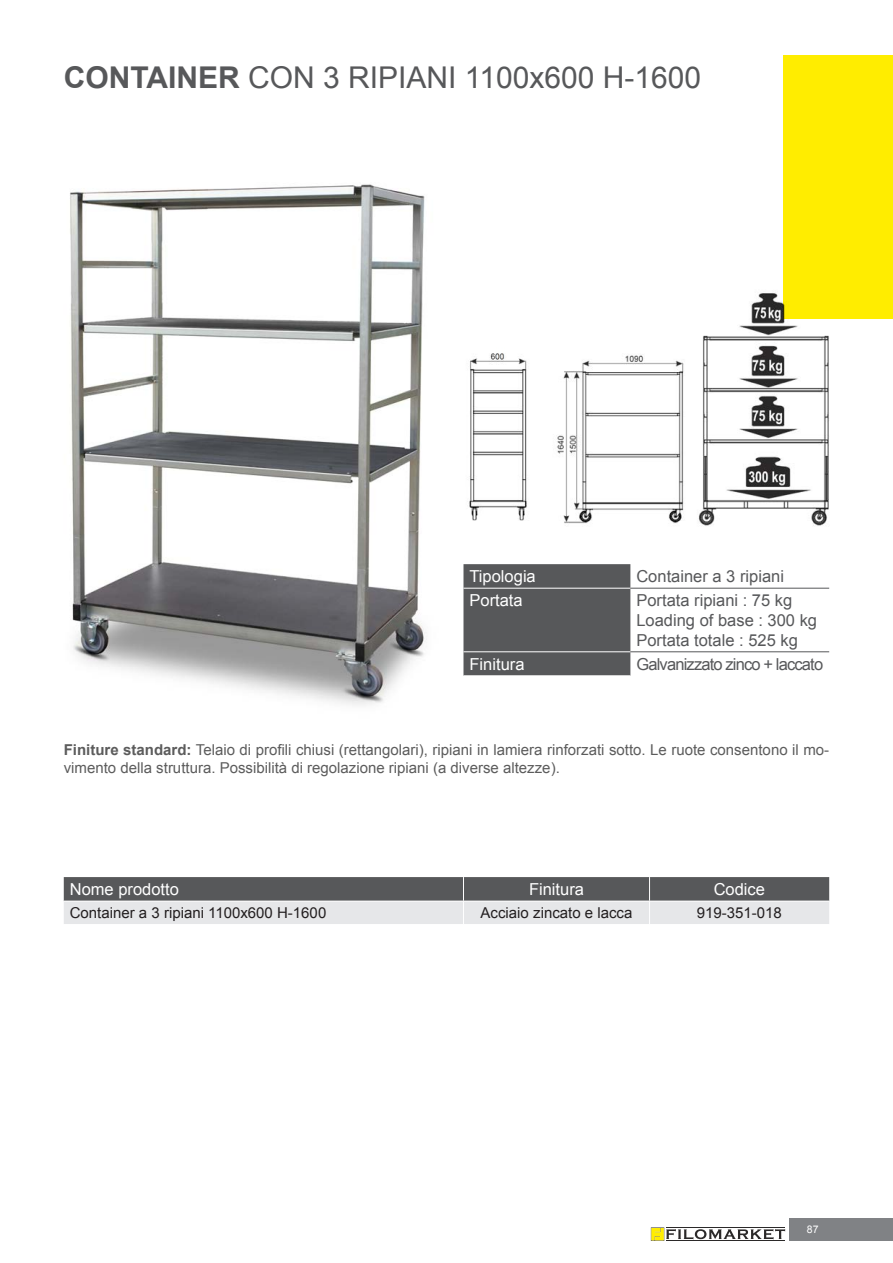
<style>
.page{position:relative;width:893px;height:1263px;background:#fff}
.page>*{position:absolute;margin:0;border:0;box-sizing:border-box;transform-origin:0 0}
.t1{font:30px "Arial";color:#57585a}
.t2{font:16.5px "Arial";color:#57585a}
.t3{font:16.5px "Arial";color:#fff}
.t4{font:16.5px "Arial";letter-spacing:-.05em;color:#57585a}
.t5{font:15px/18px "Arial";color:#5c5c5c}
.t6{font:15px "Arial";color:#231f20}
.t7{font:10.5px "Arial";color:#fff}
.s1{font-weight:700}
</style>
<div class="page">
<svg style="left:651px;top:1227px;width:134px;height:14px"></svg>
<hr style="left:666px;top:1227px;width:119px;height:1px;background:#2b2929">
<hr style="left:666px;top:1240px;width:119px;height:1px;background:#2b2929">
<div style="left:789px;top:1218px;width:104px;height:23px;background:#808285"></div>
<img style="left:469px;top:293px;width:360px;height:233px">
<img style="left:70px;top:184px;width:357px;height:521px">
<svg style="left:64px;top:877px;width:765px;height:47px;background:#9fa0a2"></svg>
<div style="left:463px;top:564px;width:167px;height:111px;background:#57585a"></div>
<hr style="left:463px;top:588px;width:167px;height:1px;background:#fff">
<hr style="left:463px;top:651px;width:167px;height:1px;background:#fff">
<hr style="left:630px;top:588px;width:199px;height:1px;background:#57585a">
<hr style="left:630px;top:651px;width:199px;height:1px;background:#57585a">
<div style="left:783px;top:55px;width:110px;height:264px;background:#ffed00"></div>
<p class="t1" style="left:64px;top:58px;width:639px"><span class="s1">CONTAINER</span> CON 3 RIPIANI 1100x600 H-1600</p>
<p class="t3" style="left:469px;top:566px;width:68px">Tipologia</p>
<p class="t2" style="left:636px;top:566px;width:149px">Container a 3 ripiani</p>
<p class="t3" style="left:469px;top:590px;width:55px">Portata</p>
<p class="t2" style="left:636px;top:590px;width:157px">Portata ripiani : 75 kg</p>
<p class="t2" style="left:636px;top:609px;width:182px">Loading of base : 300 kg</p>
<p class="t2" style="left:636px;top:629px;width:163px">Portata totale : 525 kg</p>
<p class="t3" style="left:469px;top:653px;width:57px">Finitura</p>
<p class="t4" style="left:636px;top:653px;width:188px">Galvanizzato zinco + laccato</p>
<p class="t5" style="left:64px;top:741px;width:767px"><span class="s1">Finiture standard:</span> Telaio di profili chiusi (rettangolari), ripiani in lamiera rinforzati sotto. Le ruote consentono il mo&shy;vimento della struttura. Possibilità di regolazione ripiani (a diverse altezze).</p>
<p class="t3" style="left:70px;top:878px;width:111px">Nome prodotto</p>
<p class="t3" style="left:529px;top:878px;width:57px">Finitura</p>
<p class="t3" style="left:714px;top:878px;width:53px">Codice</p>
<p class="t6" style="left:70px;top:903px;width:258px">Container a 3 ripiani 1100x600 H-1600</p>
<p class="t6" style="left:481px;top:903px;width:153px">Acciaio zincato e lacca</p>
<p class="t6" style="left:697px;top:903px;width:87px">919-351-018</p>
<p class="t7" style="left:807px;top:1222px;width:13px">87</p>
</div>
